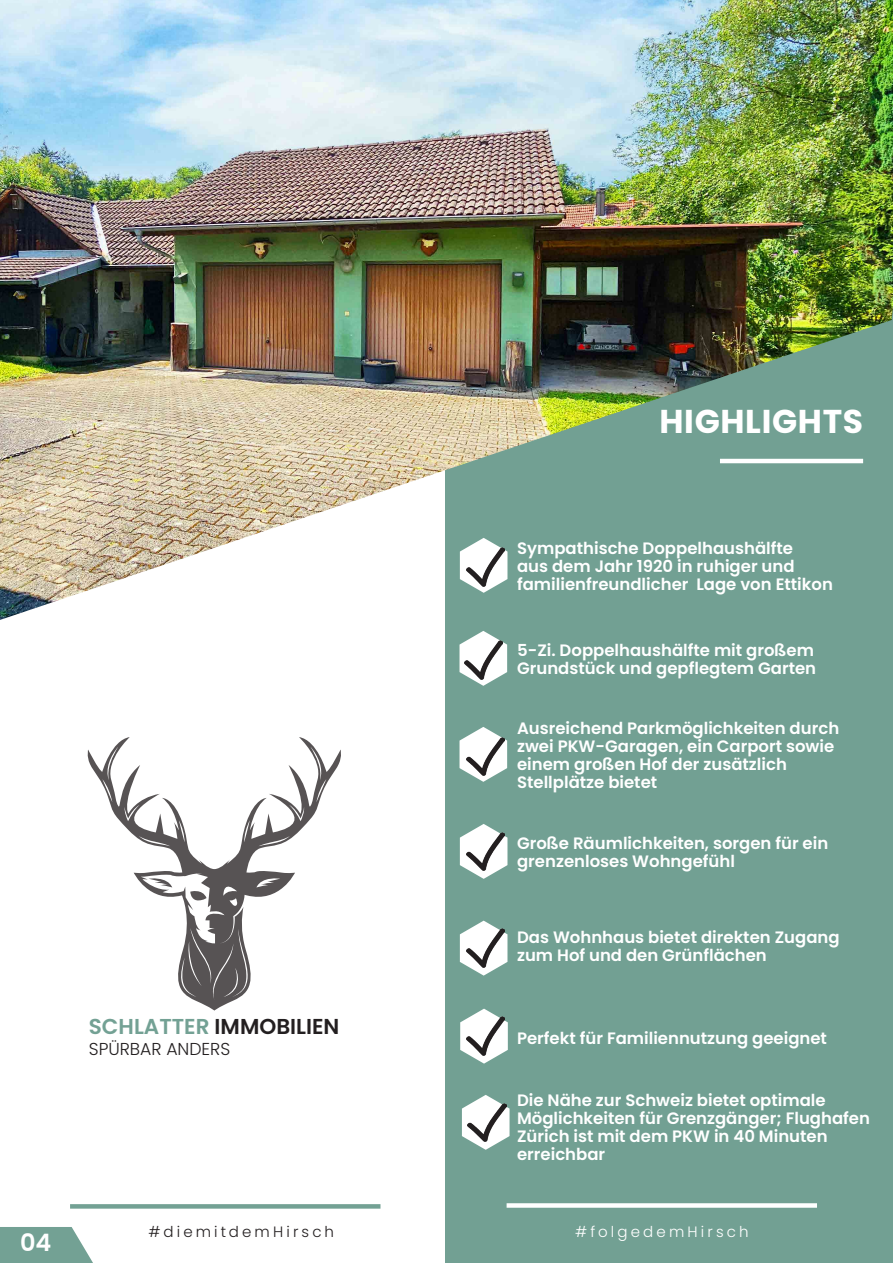
<style>
.page{position:relative;width:893px;height:1263px;background:#fff}
.page>*{position:absolute;margin:0;border:0;box-sizing:border-box;transform-origin:0 0}
.t1{font:700 33px "Poppins";letter-spacing:.02em;color:#fff}
.t2{font:600 24px "Poppins";color:#fff}
.t3{font:600 21.6px "Poppins";color:#231f20}
.t4{font:300 17.25px "Poppins";color:#231f20}
.t5{font:600 16.5px/18px "Poppins";color:#fff}
.t6{font:300 15px "Poppins";letter-spacing:.21em;color:#231f20}
.t7{font:300 15px "Poppins";letter-spacing:.21em;color:#fff}
.s1{color:#73a194}
</style>
<div class="page">
<div style="left:445px;top:266px;width:448px;height:997px;background:#72a093"></div>
<svg style="left:459px;top:631px;width:48px;height:55px"></svg>
<div style="left:507px;top:1203px;width:310px;height:5px;background:#fff"></div>
<svg style="left:459px;top:727px;width:48px;height:55px"></svg>
<svg style="left:460px;top:824px;width:47px;height:55px"></svg>
<svg style="left:460px;top:921px;width:47px;height:54px"></svg>
<svg style="left:460px;top:1009px;width:48px;height:55px"></svg>
<img style="left:0;top:0;width:893px;height:620px">
<svg style="left:889px;top:0;width:4px;height:288px"></svg>
<img style="left:466px;top:548px;width:39px;height:38px">
<img style="left:464px;top:641px;width:39px;height:38px">
<img style="left:466px;top:737px;width:39px;height:39px">
<img style="left:466px;top:832px;width:39px;height:39px">
<img style="left:466px;top:929px;width:39px;height:38px">
<img style="left:466px;top:1017px;width:39px;height:38px">
<svg style="left:0;top:1227px;width:93px;height:36px"></svg>
<svg style="left:462px;top:1095px;width:47px;height:55px"></svg>
<img style="left:468px;top:1103px;width:39px;height:38px">
<svg style="left:70px;top:1204px;width:310px;height:4px"></svg>
<svg style="left:87px;top:737px;width:254px;height:274px"></svg>
<p class="t1" style="left:659px;top:403px;width:205px">HIGHLIGHTS</p>
<p class="t2" style="left:20px;top:1228px;width:33px">04</p>
<p class="t5" style="left:517px;top:539px;width:317px">Sympathische Doppelhaushälfte<br>aus dem Jahr 1920 in ruhiger und familienfreundlicher Lage von Ettikon</p>
<p class="t5" style="left:517px;top:641px;width:301px">5-Zi. Doppelhaushälfte mit großem<br>Grundstück und gepflegtem Garten</p>
<p class="t5" style="left:517px;top:720px;width:324px">Ausreichend Parkmöglichkeiten durch zwei PKW-Garagen, ein Carport sowie einem großen Hof der zusätzlich<br>Stellplätze bietet</p>
<p class="t5" style="left:517px;top:834px;width:313px">Große Räumlichkeiten, sorgen für ein grenzenloses Wohngefühl</p>
<p class="t3" style="left:89px;top:1014px;width:252px"><span class="s1">SCHLATTER</span> IMMOBILIEN</p>
<p class="t4" style="left:89px;top:1039px;width:143px">SPÜRBAR ANDERS</p>
<p class="t5" style="left:517px;top:928px;width:324px">Das Wohnhaus bietet direkten Zugang zum Hof und den Grünflächen</p>
<p class="t5" style="left:517px;top:1029px;width:311px">Perfekt für Familiennutzung geeignet</p>
<p class="t5" style="left:517px;top:1092px;width:354px">Die Nähe zur Schweiz bietet optimale<br>Möglichkeiten für Grenzgänger; Flughafen<br>Zürich ist mit dem PKW in 40 Minuten erreichbar</p>
<p class="t6" style="left:149px;top:1223px;width:187px">#diemitdemHirsch</p>
<p class="t7" style="left:575px;top:1223px;width:175px">#folgedemHirsch</p>
</div>
